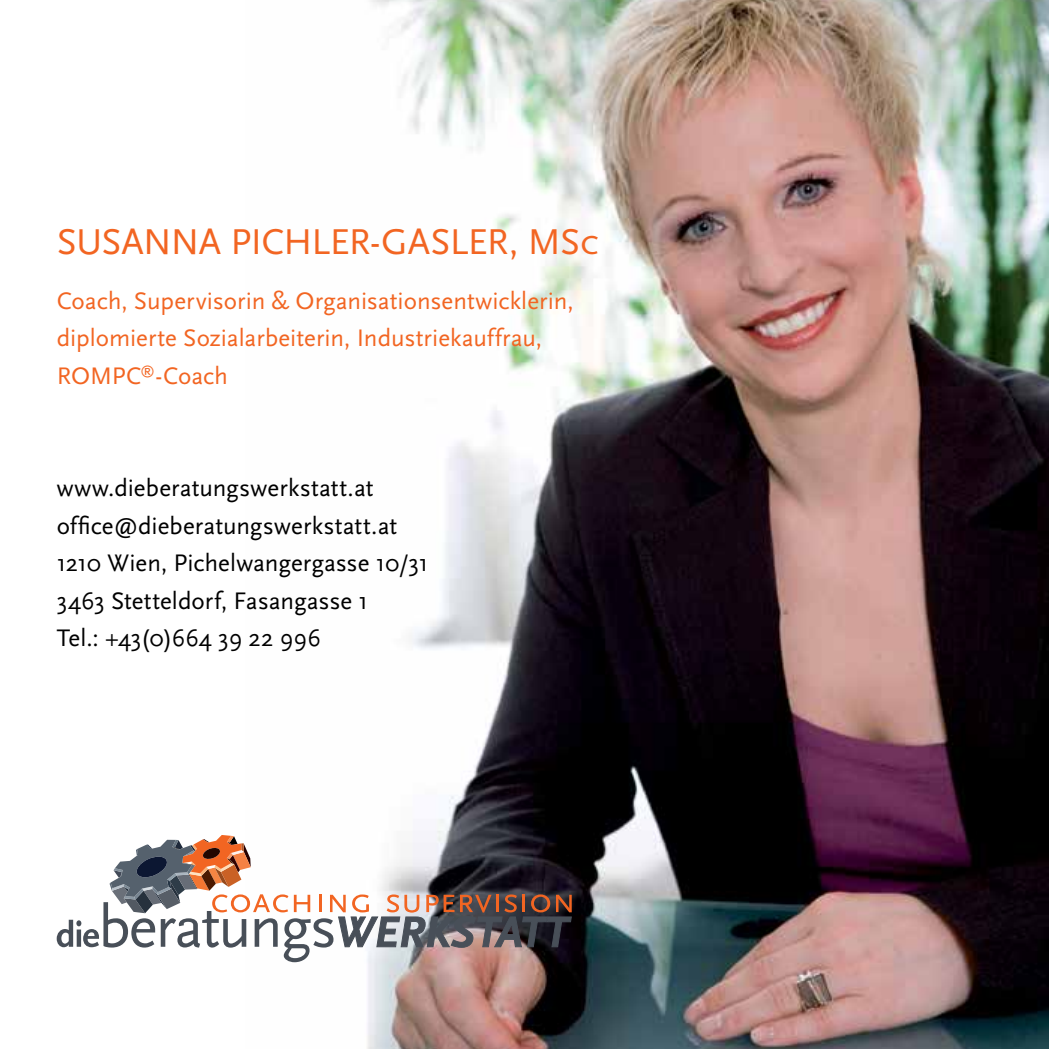
<style>
.page{position:relative;width:1049px;height:1049px;background:#fff}
.page>*{position:absolute;margin:0;border:0;box-sizing:border-box;transform-origin:0 0}
.t1{font:37.5px "Scala Sans Caps";letter-spacing:-.02em;color:#f26522}
.t2{font:25px/37.5px "Scala Sans";color:#000}
.t3{font:25px/37.5px "Scala Sans";color:#f26522}
</style>
<div class="page">
<img style="left:292px;top:0;width:757px;height:1049px">
<svg style="left:57px;top:835px;width:515px;height:127px"></svg>
<h1 class="t1" style="left:57px;top:222px;width:544px">SUSANNA PICHLER-GASLER, MSc</h1>
<p class="t3" style="left:57px;top:282px;width:519px">Coach, Supervisorin &amp; Organisationsentwicklerin, diplomierte Sozialarbeiterin, Industriekauffrau,<br>ROMPC<sup>®</sup>-Coach</p>
<p class="t2" style="left:57px;top:470px;width:373px">www.dieberatungswerkstatt.at office@dieberatungswerkstatt.at<br>1210 Wien, Pichelwangergasse 10/31<br>3463 Stetteldorf, Fasangasse 1<br>Tel.: +43(0)664 39 22 996</p>
</div>
